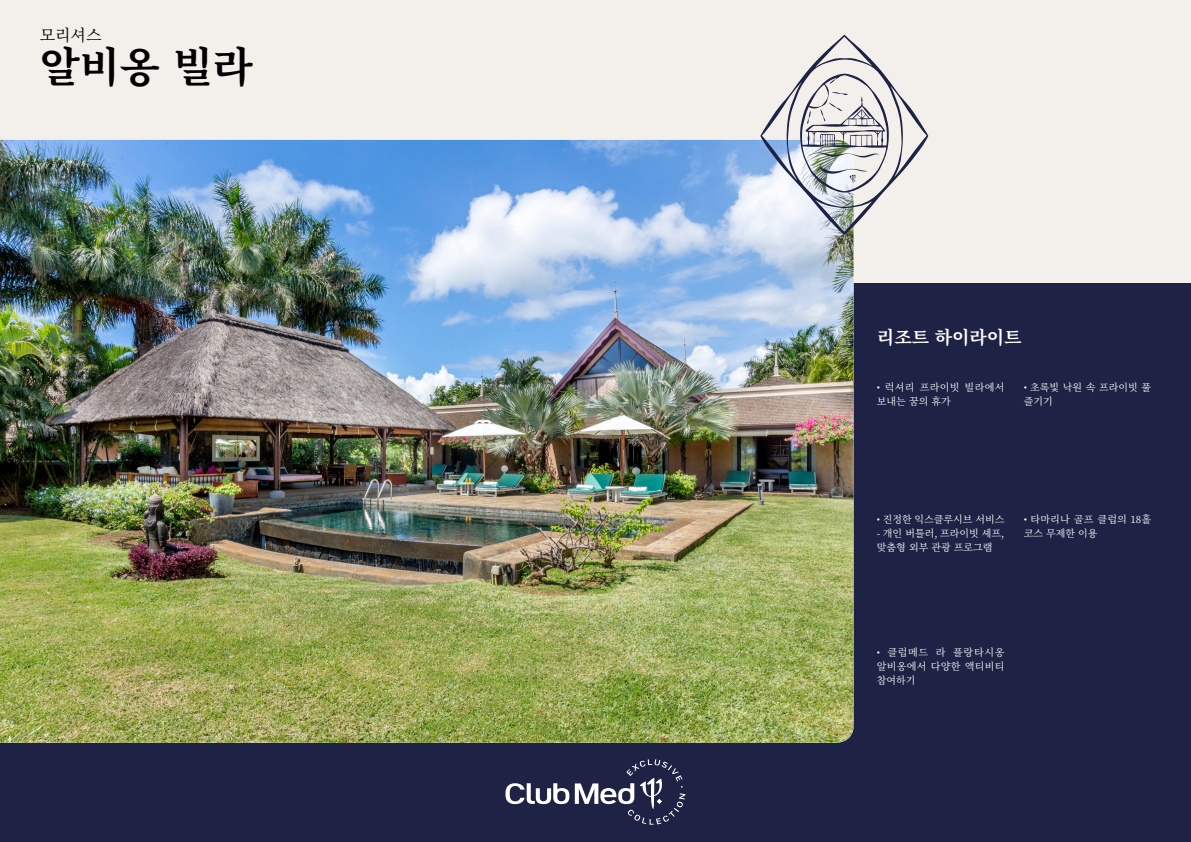
<style>
.page{position:relative;width:1191px;height:842px;background:#f3f0ec}
.page>*{position:absolute;margin:0;border:0;box-sizing:border-box;transform-origin:0 0}
.t1{font:700 41.5px "Noto Serif KR";color:#000}
.t2{font:700 18px "Noto Serif KR";color:#fff}
.t3{font:16px "Noto Serif KR";color:#000}
.t4{font:10px/14px "Noto Serif KR";color:#fff}
.t5{font:10px/14px "Noto Serif KR";letter-spacing:.025em;color:#fff}
</style>
<div class="page">
<div style="left:0;top:283px;width:1191px;height:559px;background:#1e2346"></div>
<img style="left:0;top:140px;width:853px;height:603px">
<svg style="left:760px;top:35px;width:168px;height:200px"></svg>
<svg style="left:505px;top:759px;width:180px;height:66px"></svg>
<h3 class="t3" style="left:40px;top:26px;width:63px">모리셔스</h3>
<h1 class="t1" style="left:40px;top:44px;width:215px">알비옹 빌라</h1>
<h2 class="t2" style="left:877px;top:327px;width:146px">리조트 하이라이트</h2>
<p class="t5" style="left:877px;top:380px;width:129px">• 럭셔리 프라이빗 빌라에서 보내는 꿈의 휴가</p>
<p class="t4" style="left:1023px;top:380px;width:129px">• 초록빛 낙원 속 프라이빗 풀 즐기기</p>
<p class="t4" style="left:877px;top:513px;width:129px">• 진정한 익스클루시브 서비스</p>
<p class="t4" style="left:877px;top:527px;width:129px">- 개인 버틀러, 프라이빗 셰프, 맞춤형 외부 관광 프로그램</p>
<p class="t4" style="left:1023px;top:513px;width:129px">• 타마리나 골프 클럽의 18홀 코스 무제한 이용</p>
<p class="t4" style="left:877px;top:645px;width:129px;text-align:justify">• 클럽메드 라 플랑타시옹 알비옹에서 다양한 액티비티 참여하기</p>
</div>
